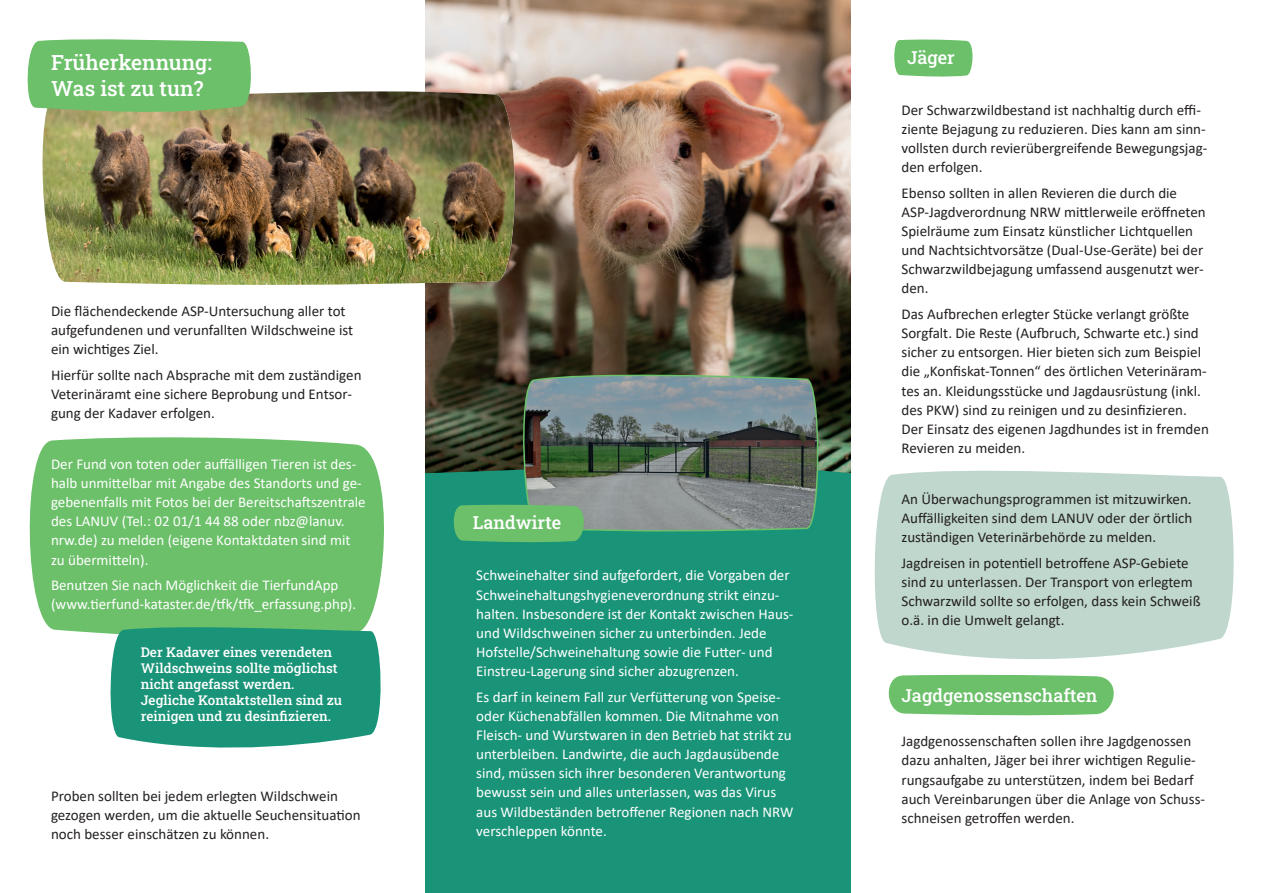
<style>
.page{position:relative;width:1263px;height:893px;background:#fff}
.page>*{position:absolute;margin:0;border:0;box-sizing:border-box;transform-origin:0 0}
.t1{font:500 21px/25.5px "Roboto Slab";color:#fff}
.t2{font:500 18px "Roboto Slab";color:#fff}
.t3{font:15px/19.2px "Calibri";color:#231f20}
.t4{font:15px/19.2px "Calibri";color:#fff}
.t5{font:500 13.5px/15.9px "Roboto Slab";color:#fff}
</style>
<div class="page">
<img style="left:425px;top:0;width:425px;height:456px">
<div style="left:425px;top:456px;width:425px;height:437px;background:#1a9478"></div>
<img style="left:517px;top:371px;width:306px;height:161px">
<svg style="left:874px;top:470px;width:360px;height:189px;background:#c3d9d0"></svg>
<svg style="left:888px;top:674px;width:226px;height:42px;background:#79c677"></svg>
<div style="left:29px;top:437px;width:355px;height:197px;background:#6bc069"></div>
<svg style="left:894px;top:39px;width:79px;height:38px;background:#78c576"></svg>
<svg style="left:450px;top:504px;width:139px;height:39px;background:#64b96c"></svg>
<svg style="left:425px;top:85px;width:96px;height:202px;background:#9a7a6c"></svg>
<img style="left:42px;top:91px;width:474px;height:196px">
<svg style="left:27px;top:39px;width:227px;height:78px;background:#77c070"></svg>
<svg style="left:106px;top:624px;width:278px;height:124px;background:#2f9e82"></svg>
<h1 class="t1" style="left:51px;top:49px;width:162px">Früherkennung:<br>Was ist zu tun?</h1>
<p class="t3" style="left:51px;top:301px;width:304px">Die flächendeckende ASP-Untersuchung aller tot aufgefundenen und verunfallten Wildschweine ist ein wichtiges Ziel.</p>
<p class="t3" style="left:51px;top:365px;width:312px">Hierfür sollte nach Absprache mit dem zuständigen<br>Veterinäramt eine sichere Beprobung und Entsor&shy;gung der Kadaver erfolgen.</p>
<p class="t4" style="left:51px;top:454px;width:316px">Der Fund von toten oder auffälligen Tieren ist des&shy;halb unmittelbar mit Angabe des Standorts und ge&shy;gebenenfalls mit Fotos bei der Bereitschaftszentrale des LANUV (Tel.: 02 01/1 44 88 oder nbz@lanuv. nrw.de) zu melden (eigene Kontaktdaten sind mit zu übermitteln).</p>
<p class="t4" style="left:51px;top:575px;width:307px">Benutzen Sie nach Möglichkeit die TierfundApp (www.tierfund-kataster.de/tfk/tfk_erfassung.php).</p>
<p class="t5" style="left:141px;top:644px;width:203px">Der Kadaver eines verendeten<br>Wildschweins sollte möglichst nicht angefasst werden.<br>Jegliche Kontaktstellen sind zu reinigen und zu desinfizieren.</p>
<p class="t3" style="left:51px;top:786px;width:311px">Proben sollten bei jedem erlegten Wildschwein gezogen werden, um die aktuelle Seuchensituation noch besser einschätzen zu können.</p>
<p class="t2" style="left:473px;top:511px;width:90px">Landwirte</p>
<p class="t4" style="left:476px;top:565px;width:319px">Schweinehalter sind aufgefordert, die Vorgaben der Schweinehaltungshygieneverordnung strikt einzu&shy;halten. Insbesondere ist der Kontakt zwischen Haus&shy;und Wildschweinen sicher zu unterbinden. Jede Hofstelle/Schweinehaltung sowie die Futter- und Einstreu-Lagerung sind sicher abzugrenzen.</p>
<p class="t4" style="left:476px;top:687px;width:319px">Es darf in keinem Fall zur Verfütterung von Speise&shy;oder Küchenabfällen kommen. Die Mitnahme von Fleisch- und Wurstwaren in den Betrieb hat strikt zu unterbleiben. Landwirte, die auch Jagdausübende sind, müssen sich ihrer besonderen Verantwortung bewusst sein und alles unterlassen, was das Virus aus Wildbeständen betroffener Regionen nach NRW verschleppen könnte.</p>
<p class="t2" style="left:907px;top:45px;width:49px">Jäger</p>
<p class="t3" style="left:901px;top:100px;width:307px">Der Schwarzwildbestand ist nachhaltig durch effi&shy;ziente Bejagung zu reduzieren. Dies kann am sinn&shy;vollsten durch revierübergreifende Bewegungsjag&shy;den erfolgen.</p>
<p class="t3" style="left:901px;top:183px;width:306px">Ebenso sollten in allen Revieren die durch die ASP-Jagdverordnung NRW mittlerweile eröffneten Spielräume zum Einsatz künstlicher Lichtquellen und Nachtsichtvorsätze (Dual-Use-Geräte) bei der Schwarzwildbejagung umfassend ausgenutzt wer&shy;den.</p>
<p class="t3" style="left:901px;top:304px;width:309px">Das Aufbrechen erlegter Stücke verlangt größte Sorgfalt. Die Reste (Aufbruch, Schwarte etc.) sind sicher zu entsorgen. Hier bieten sich zum Beispiel die „Konfiskat-Tonnen“ des örtlichen Veterinäram&shy;tes an. Kleidungsstücke und Jagdausrüstung (inkl. des PKW) sind zu reinigen und zu desinfizieren.<br>Der Einsatz des eigenen Jagdhundes ist in fremden Revieren zu meiden.</p>
<p class="t3" style="left:901px;top:489px;width:292px;text-align:justify">An Überwachungsprogrammen ist mitzuwirken.<br>Auffälligkeiten sind dem LANUV oder der örtlich zuständigen Veterinärbehörde zu melden.</p>
<p class="t3" style="left:901px;top:553px;width:301px">Jagdreisen in potentiell betroffene ASP-Gebiete sind zu unterlassen. Der Transport von erlegtem Schwarzwild sollte so erfolgen, dass kein Schweiß o.ä. in die Umwelt gelangt.</p>
<p class="t2" style="left:901px;top:683px;width:197px">Jagdgenossenschaften</p>
<p class="t3" style="left:901px;top:731px;width:305px">Jagdgenossenschaften sollen ihre Jagdgenossen dazu anhalten, Jäger bei ihrer wichtigen Regulie&shy;rungsaufgabe zu unterstützen, indem bei Bedarf auch Vereinbarungen über die Anlage von Schuss&shy;schneisen getroffen werden.</p>
</div>
